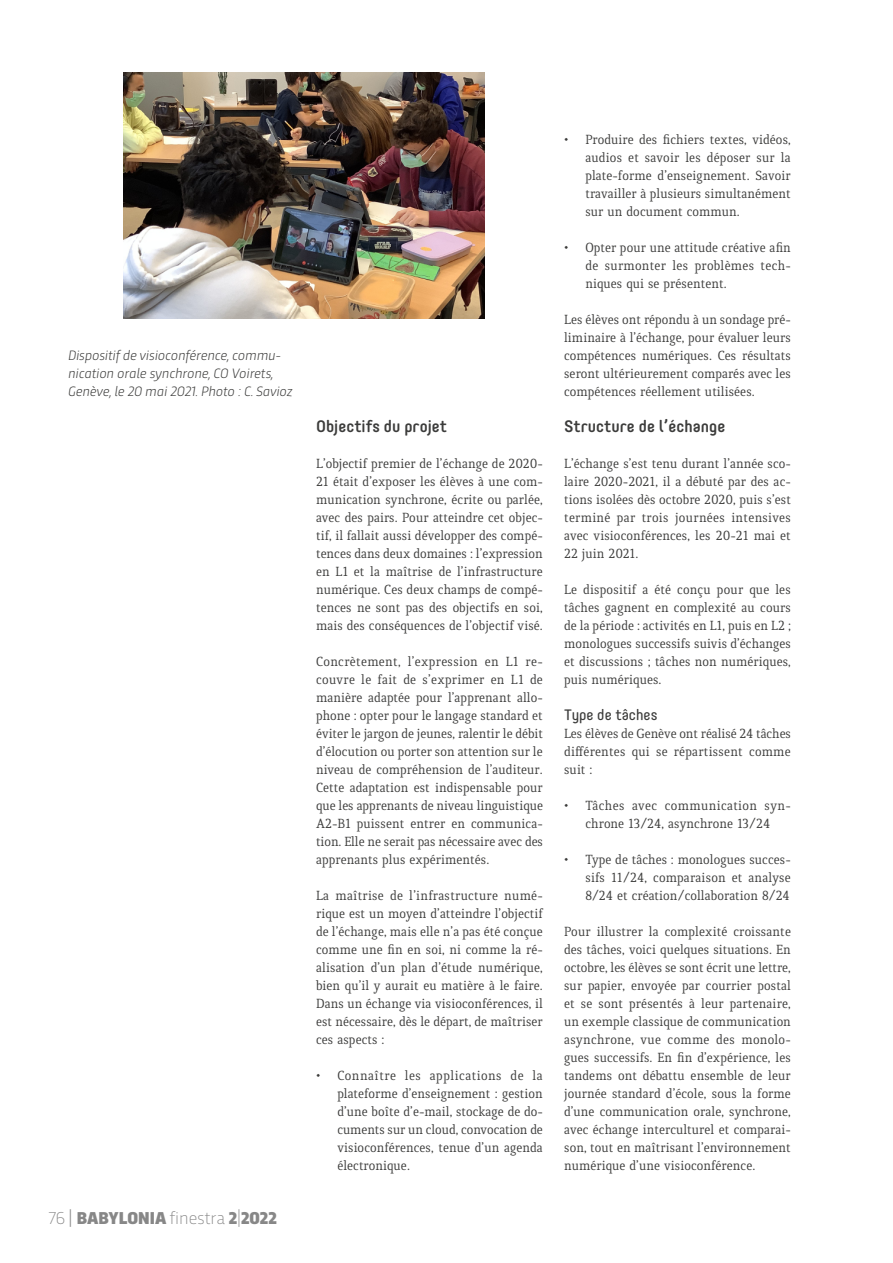
<style>
.page{position:relative;width:893px;height:1263px;background:#fff}
.page>*{position:absolute;margin:0;border:0;box-sizing:border-box;transform-origin:0 0}
.t1{font:900 18px "Trasandina";color:#878787}
.t2{font:500 16.5px "Core Mellow 55";color:#3c3c3b}
.t3{font:15px "Core Mellow 45";color:#3c3c3b}
.t4{font:14.25px/18px "Quiroga Serif Pro";color:#3c3c3b;text-align:justify}
.t5{font:italic 300 14.25px/18px "Trasandina";color:#3c3c3b}
.s1{font-weight:200}
.s2{font-weight:300}
</style>
<div class="page">
<img style="left:123px;top:72px;width:362px;height:247px">
<p class="t5" style="left:68px;top:345px;width:226px">Dispositif de visioconférence, commu&shy;nication orale synchrone, CO Voirets,<br>Genève, le 20 mai 2021. Photo : C. Savioz</p>
<p class="t1" style="left:49px;top:1205px;width:229px"><span class="s1">76</span> <span class="s2">|</span> BABYLONIA <span class="s1">finestra</span> 2<span class="s1">|</span>2022</p>
<p class="t2" style="left:316px;top:414px;width:132px">Objectifs du projet</p>
<p class="t4" style="left:316px;top:455px;width:228px">L’objectif premier de l’échange de 2020- 21 était d’exposer les élèves à une com&shy;munication synchrone, écrite ou parlée, avec des pairs. Pour atteindre cet objec&shy;tif, il fallait aussi développer des compé&shy;tences dans deux domaines : l’expression en L1 et la maîtrise de l’infrastructure numérique. Ces deux champs de compé&shy;tences ne sont pas des objectifs en soi, mais des conséquences de l’objectif visé.</p>
<p class="t4" style="left:316px;top:653px;width:228px">Concrètement, l’expression en L1 re&shy;couvre le fait de s’exprimer en L1 de manière adaptée pour l’apprenant allo&shy;phone : opter pour le langage standard et éviter le jargon de jeunes, ralentir le débit d’élocution ou porter son attention sur le niveau de compréhension de l’auditeur.<br>Cette adaptation est indispensable pour que les apprenants de niveau linguistique A2-B1 puissent entrer en communica&shy;tion. Elle ne serait pas nécessaire avec des apprenants plus expérimentés.</p>
<p class="t4" style="left:316px;top:887px;width:228px">La maîtrise de l’infrastructure numé&shy;rique est un moyen d’atteindre l’objectif de l’échange, mais elle n’a pas été conçue comme une fin en soi, ni comme la ré&shy;alisation d’un plan d’étude numérique, bien qu’il y aurait eu matière à le faire.<br>Dans un échange via visioconférences, il est nécessaire, dès le départ, de maîtriser ces aspects :</p>
<p class="t4" style="left:337px;top:1066px;width:207px;text-indent:-21px">• Connaître les applications de la plateforme d’enseignement : gestion d’une boîte d’e-mail, stockage de do&shy;cuments sur un cloud, convocation de visioconférences, tenue d’un agenda électronique.</p>
<p class="t4" style="left:585px;top:131px;width:207px;text-indent:-21px">• Produire des fichiers textes, vidéos, audios et savoir les déposer sur la plate-forme d’enseignement. Savoir travailler à plusieurs simultanément sur un document commun.</p>
<p class="t4" style="left:585px;top:239px;width:207px;text-indent:-21px">• Opter pour une attitude créative afin de surmonter les problèmes tech&shy;niques qui se présentent.</p>
<p class="t4" style="left:564px;top:311px;width:228px">Les élèves ont répondu à un sondage pré&shy;liminaire à l’échange, pour évaluer leurs compétences numériques. Ces résultats seront ultérieurement comparés avec les compétences réellement utilisées.</p>
<p class="t2" style="left:564px;top:414px;width:163px">Structure de l’échange</p>
<p class="t4" style="left:564px;top:455px;width:228px">L’échange s’est tenu durant l’année sco&shy;laire 2020-2021, il a débuté par des ac&shy;tions isolées dès octobre 2020, puis s’est terminé par trois journées intensives avec visioconférences, les 20-21 mai et 22 juin 2021.</p>
<p class="t4" style="left:564px;top:581px;width:228px">Le dispositif a été conçu pour que les tâches gagnent en complexité au cours de la période : activités en L1, puis en L2 ; monologues successifs suivis d’échanges et discussions ; tâches non numériques, puis numériques.</p>
<p class="t3" style="left:564px;top:703px;width:95px">Type de tâches</p>
<p class="t4" style="left:564px;top:725px;width:228px">Les élèves de Genève ont réalisé 24 tâches différentes qui se répartissent comme suit :</p>
<p class="t4" style="left:564px;top:797px;width:228px;text-align:center">• Tâches avec communication syn&shy;chrone 13/24, asynchrone 13/24</p>
<p class="t4" style="left:585px;top:851px;width:207px;text-indent:-21px">• Type de tâches : monologues succes&shy;sifs 11/24, comparaison et analyse 8/24 et création/collaboration 8/24</p>
<p class="t4" style="left:564px;top:923px;width:228px">Pour illustrer la complexité croissante des tâches, voici quelques situations. En octobre, les élèves se sont écrit une lettre, sur papier, envoyée par courrier postal et se sont présentés à leur partenaire, un exemple classique de communication asynchrone, vue comme des monolo&shy;gues successifs. En fin d’expérience, les tandems ont débattu ensemble de leur journée standard d’école, sous la forme d’une communication orale, synchrone, avec échange interculturel et comparai&shy;son, tout en maîtrisant l’environnement numérique d’une visioconférence.</p>
</div>
